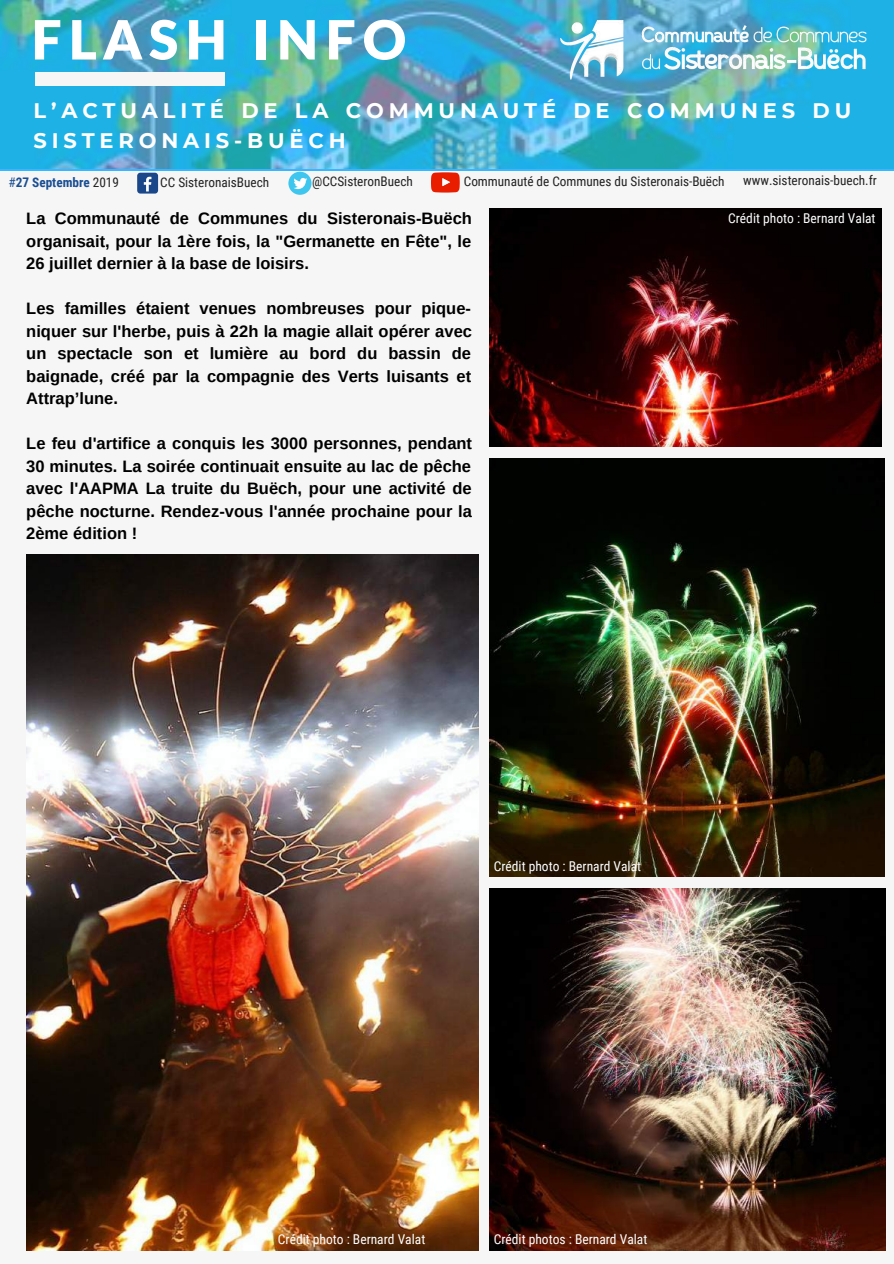
<style>
.page{position:relative;width:894px;height:1264px;background:#fff}
.page>*{position:absolute;margin:0;border:0;box-sizing:border-box;transform-origin:0 0}
.t1{font:900 54px "Lato Latin";letter-spacing:.125em;color:#fff}
.t2{font:700 21px/29.2px "Montserrat";letter-spacing:.23em;color:#fff}
.t3{font:700 16.5px/22.5px "Arimo";color:#000;text-align:justify}
.t4{font:13.5px "Roboto Condensed";color:#fff}
.t5{font:13.2px "Roboto Condensed";color:#222}
.t6{font:700 13.2px "Roboto Condensed";color:#1a4e92}
.s1{font-weight:400}
.s2{font-weight:400;color:#222}
</style>
<div class="page">
<div style="left:0;top:0;width:893px;height:1263px;background:#f6f6f6"></div>
<img style="left:489px;top:209px;width:392px;height:237px">
<img style="left:26px;top:554px;width:452px;height:696px">
<img style="left:489px;top:458px;width:394px;height:418px">
<img style="left:489px;top:888px;width:396px;height:362px">
<img style="left:0;top:0;width:893px;height:169px">
<div style="left:288px;top:172px;width:23px;height:23px;background:#3fc6ee;border-radius:50%"></div>
<svg style="left:294px;top:178px;width:13px;height:11px"></svg>
<div style="left:137px;top:173px;width:21px;height:20px;background:#1a4789;border-radius:3px"></div>
<svg style="left:144px;top:177px;width:7px;height:14px"></svg>
<svg style="left:431px;top:172px;width:28px;height:20px"></svg>
<img style="left:552px;top:13px;width:322px;height:74px">
<div style="left:35px;top:72px;width:189px;height:14px;background:#f6f6f6"></div>
<h1 class="t1" style="left:31px;top:6px;width:377px">FLASH INFO</h1>
<p class="t2" style="left:34px;top:96px;width:819px">L’ACTUALITÉ DE LA COMMUNAUTÉ DE COMMUNES DU<br>SISTERONAIS-BUËCH</p>
<p class="t6" style="left:9px;top:175px;width:112px"><span class="s1">#</span>27 Septembre <span class="s2">2019</span></p>
<p class="t5" style="left:160px;top:175px;width:110px">CC SisteronaisBuech</p>
<p class="t5" style="left:312px;top:174px;width:102px">@CCSisteronBuech</p>
<p class="t5" style="left:463px;top:174px;width:262px">Communauté de Communes du Sisteronais-Buëch</p>
<p class="t5" style="left:743px;top:173px;width:135px">www.sisteronais-buech.fr</p>
<p class="t3" style="left:26px;top:207px;width:447px">La Communauté de Communes du Sisteronais-Buëch organisait, pour la 1ère fois, la "Germanette en Fête", le 26 juillet dernier à la base de loisirs.</p>
<p class="t3" style="left:26px;top:297px;width:447px">Les familles étaient venues nombreuses pour pique&shy;niquer sur l'herbe, puis à 22h la magie allait opérer avec un spectacle son et lumière au bord du bassin de baignade, créé par la compagnie des Verts luisants et Attrap’lune.</p>
<p class="t3" style="left:26px;top:432px;width:447px">Le feu d'artifice a conquis les 3000 personnes, pendant 30 minutes. La soirée continuait ensuite au lac de pêche avec l'AAPMA La truite du Buëch, pour une activité de pêche nocturne. Rendez-vous l'année prochaine pour la 2ème édition !</p>
<p class="t4" style="left:728px;top:210px;width:149px">Crédit photo : Bernard Valat</p>
<p class="t4" style="left:493px;top:858px;width:149px">Crédit photo : Bernard Valat</p>
<p class="t4" style="left:278px;top:1231px;width:149px">Crédit photo : Bernard Valat</p>
<p class="t4" style="left:493px;top:1231px;width:155px">Crédit photos : Bernard Valat</p>
</div>
